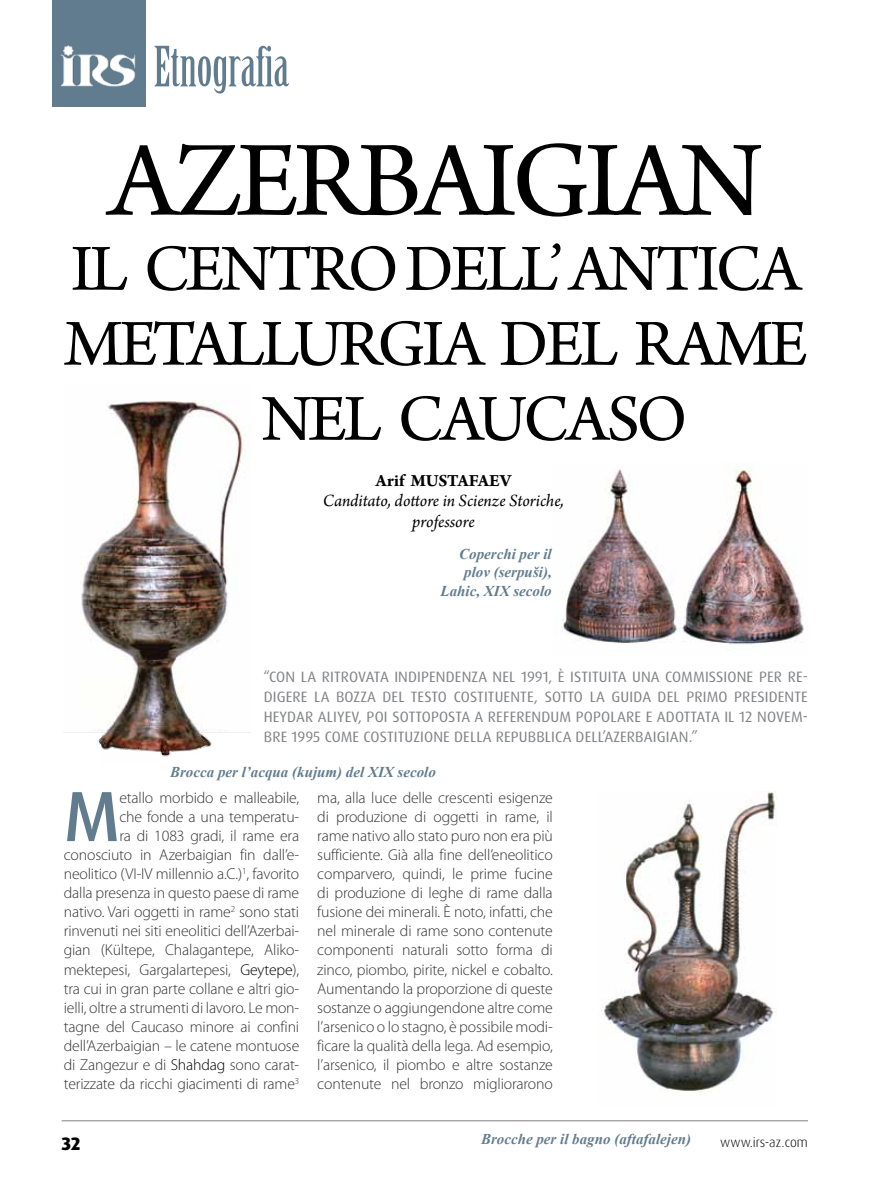
<style>
.page{position:relative;width:893px;height:1191px;background:#fff}
.page>*{position:absolute;margin:0;border:0;box-sizing:border-box;transform-origin:0 0}
.t1{font:112.5px "Arno Pro";letter-spacing:-.05em;color:#000}
.t2{font:500 71.1px "Dax Pro";color:#627c8f}
.t3{font:69px/75px "Arno Pro";letter-spacing:-.05em;color:#000}
.t4{font:54.15px "Birch Std";color:#627c8f}
.t5{font:italic 18px/20.2px "Arno Pro";letter-spacing:-.005em;color:#000;text-align:center}
.t6{font:700 18px "Arno Pro";letter-spacing:.005em;color:#000}
.t7{font:800 18px "Dax Pro";color:#000}
.t8{font:300 15.75px/19px "Myriad Pro";letter-spacing:-.01em;color:#333;text-align:right}
.t9{font:15px "Dax Pro";letter-spacing:.01em;color:#808285}
.t10{font:italic 700 15px/18px "Times New Roman";color:#627c8f;text-align:right}
.t11{font:15px "Dax Pro";letter-spacing:.07em;color:#808285}
.t12{font:300 13.5px "Dax Pro";color:#000}
.s1{color:#000}
</style>
<div class="page">
<hr style="left:62px;top:1120px;width:746px;height:1px;background:#808285">
<img style="left:562px;top:469px;width:242px;height:178px">
<img style="left:64px;top:400px;width:187px;height:357px">
<img style="left:601px;top:791px;width:176px;height:301px">
<div style="left:52px;top:0;width:94px;height:106px;background:#627c8f"></div>
<img style="left:60px;top:45px;width:76px;height:41px">
<h3 class="t4" style="left:154px;top:36px;width:137px">Etnografia</h3>
<h1 class="t1" style="left:108px;top:116px;width:368px">AZERBAIGIAN</h1>
<h3 class="t3" style="left:64px;top:235px;width:739px">IL CENTRO DELL’ ANTICA<br>METALLURGIA</h3>
<h3 class="t3" style="left:261px;top:310px;width:548px;text-indent:238px">DEL RAME<br>NEL CAUCASO</h3>
<p class="t6" style="left:376px;top:470px;width:62px">Arif MUSTA</p>
<p class="t6" style="left:469px;top:470px;width:15px">FAEV</p>
<p class="t5" style="left:323px;top:492px;width:242px">Canditato, dottore in Scienze Storiche, professore</p>
<p class="t10" style="left:440px;top:545px;width:113px">Coperchi per il plov (serpuši),<br>Lahic, XIX secolo</p>
<p class="t9" style="left:264px;top:667px;width:67px">“CON LA RITROVATA</p>
<p class="t9" style="left:394px;top:667px;width:8px">INDIP</p>
<p class="t9" style="left:429px;top:667px;width:149px">ENDENZA NEL 1991, È ISTITUITA</p>
<p class="t9" style="left:632px;top:667px;width:10px">UNA</p>
<p class="t9" style="left:665px;top:667px;width:48px">COMMISSION</p>
<p class="t9" style="left:747px;top:667px;width:63px">E PER RE-</p>
<p class="t9" style="left:264px;top:687px;width:169px">DIG ERE LA BOZZA DEL TESTO</p>
<p class="t9" style="left:454px;top:687px;width:8px">COSTITU</p>
<p class="t9" style="left:504px;top:687px;width:50px">ENTE, SOTTO</p>
<p class="t9" style="left:590px;top:687px;width:31px">LA GUIDA</p>
<p class="t9" style="left:658px;top:687px;width:152px">DEL PRIMO PRESIDENTE</p>
<p class="t9" style="left:264px;top:707px;width:33px">HEYDAR</p>
<p class="t9" style="left:318px;top:707px;width:56px">ALIYEV, POI</p>
<p class="t9" style="left:392px;top:707px;width:9px">SOTTOPOSTA</p>
<p class="t11" style="left:475px;top:707px;width:67px">A REFERENDU</p>
<p class="t9" style="left:559px;top:707px;width:26px">M POPOLAR</p>
<p class="t9" style="left:634px;top:707px;width:27px">E E ADOTTATA</p>
<p class="t9" style="left:724px;top:707px;width:85px">IL 12 NOVEM-</p>
<p class="t9" style="left:264px;top:727px;width:111px">BRE 1995 COME COSTITU</p>
<p class="t9" style="left:413px;top:727px;width:65px">ZIONE DELLA</p>
<p class="t9" style="left:496px;top:727px;width:57px">REPUBBLICA</p>
<p class="t9" style="left:576px;top:727px;width:77px">DELL’AZERBAIGIAN</p>
<p class="t9" style="left:689px;top:727px;width:11px">.”</p>
<p class="t10" style="left:170px;top:762px;width:267px">Brocca per l’acqua (kujum) del XIX secolo</p>
<p class="t8" style="left:64px;top:788px;width:237px">etallo morbido e malleabile,<br>che fonde a una temperatu-<br>ra di 1083 gradi, il rame era conosciuto in Azerbaigian fin dall’e&shy;neolitico (VI-IV millennio a.C.)<sup>1</sup>, favorito dalla presenza in questo paese di rame nativo. Vari oggetti in rame<sup>2</sup> sono stati rinvenuti nei siti eneolitici dell’Azerbai&shy;gian (Kültepe, Chalagantepe, Aliko&shy;mektepesi, Gargalartepesi, <span class="s1">Geytepe</span>), tra cui in gran parte collane e altri gio&shy;ielli, oltre a strumenti di lavoro. Le mon&shy;tagne del Caucaso minore ai confini dell’Azerbaigian – le catene montuose di Zangezur e di <span class="s1">Shahdag</span> sono carat&shy;terizzate da ricchi giacimenti di rame<sup>3</sup></p>
<p class="t8" style="left:317px;top:788px;width:237px;text-align:justify">ma, alla luce delle crescenti esigenze di produzione di oggetti in rame, il rame nativo allo stato puro non era più sufficiente. Già alla fine dell’eneolitico comparvero, quindi, le prime fucine di produzione di leghe di rame dalla fusione dei minerali. È noto, infatti, che nel minerale di rame sono contenute componenti naturali sotto forma di zinco, piombo, pirite, nickel e cobalto.<br>Aumentando la proporzione di queste sostanze o aggiungendone altre come l’arsenico o lo stagno, è possibile modi&shy;ficare la qualità della lega. Ad esempio, l’arsenico, il piombo e altre sostanze contenute nel bronzo migliorarono</p>
<h2 class="t2" style="left:64px;top:770px;width:58px">M</h2>
<p class="t10" style="left:481px;top:1129px;width:211px">Brocche per il bagno (aftafalejen)</p>
<p class="t7" style="left:62px;top:1131px;width:20px">32</p>
<p class="t12" style="left:720px;top:1133px;width:89px">www.irs-az.com</p>
</div>
